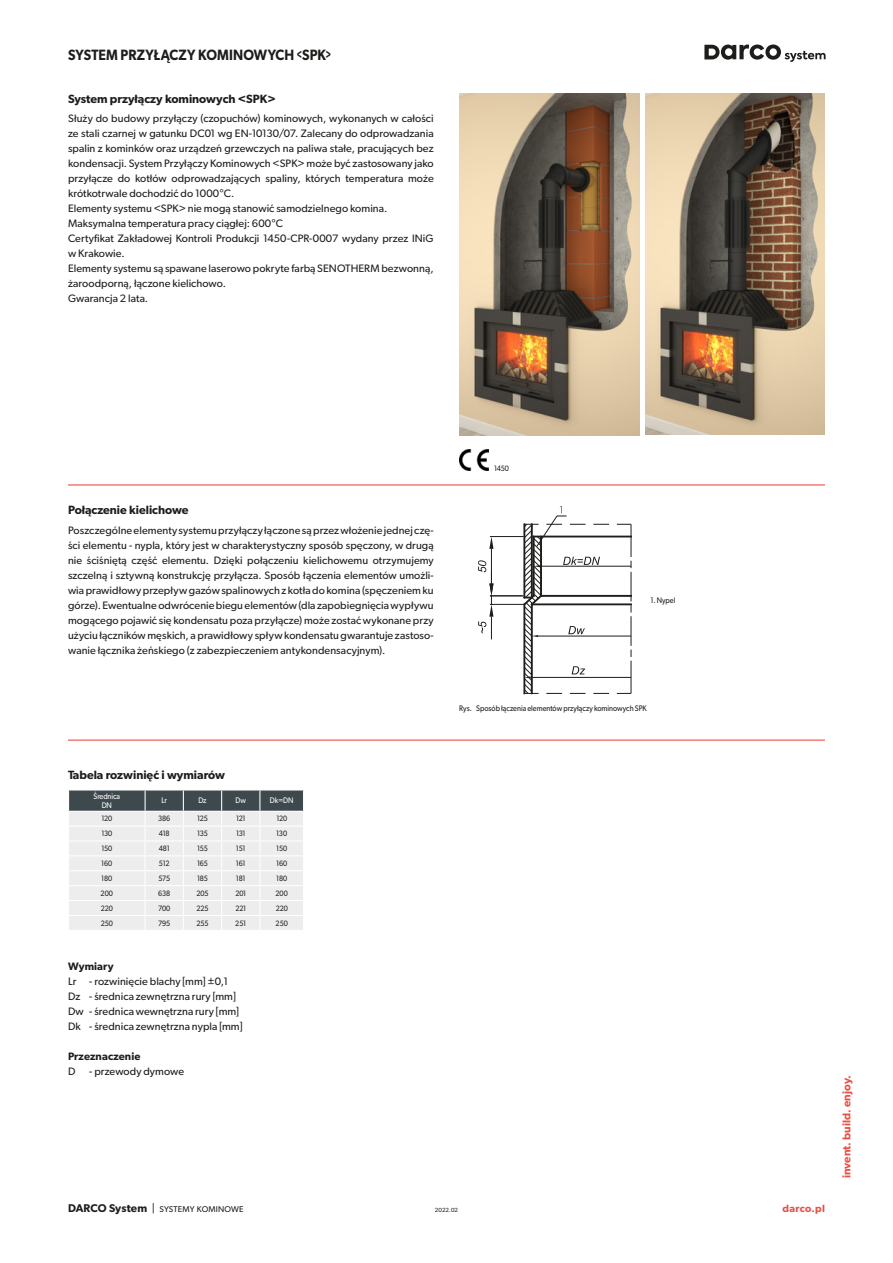
<style>
.page{position:relative;width:893px;height:1263px;background:#fff}
.page>*{position:absolute;margin:0;border:0;box-sizing:border-box;transform-origin:0 0}
.grupa_-_naglowek{font:600 15px "Gibson";letter-spacing:.01em;color:#1d1d1b;scale:.9 1}
.podrozdzial_mniejszy{font:600 12px "Gibson";color:#1d1d1b}
.t1{font:600 11.25px "Gibson";color:#ea5045}
.podstawowy_7_2{font:10.8px/15px "Gibson";letter-spacing:.005em;color:#1d1d1b;text-align:justify}
.podstawowy_7_2-2{font:600 10.8px "Gibson";letter-spacing:.01em;color:#1d1d1b}
.t2{font:600 10.5px "Gibson";letter-spacing:.03em;color:#ea5045}
.t3{font:8.4px "Gibson";letter-spacing:.015em;color:#1d1d1b}
.podpis_pod_tabela_5{font:8.1px "Gibson";color:#1d1d1b;scale:.9 1}
.naglowek_w_tabeli_5{font:8.1px/9px "Gibson";letter-spacing:-.01em;color:#fff;text-align:center;scale:.9 1}
.tekst_w_tabeli_5_2{font:7.8px "Gibson";letter-spacing:-.02em;color:#1d1d1b;scale:.9 1}
.tekst_w_tabeli_LEWA{font:7.8px "Gibson";color:#1d1d1b;scale:.9 1}
.t4{font:6px "Gibson";letter-spacing:.005em;color:#1d1d1b}
.s1{font-size:13.5px}
.s2{font-weight:600;font-size:11.25px}
.s3{font-size:11.25px}
</style>
<div class="page">
<svg style="left:704px;top:45px;width:122px;height:17px"></svg>
<img style="left:645px;top:94px;width:180px;height:341px">
<img style="left:459px;top:94px;width:180px;height:341px">
<img style="left:459px;top:449px;width:30px;height:21px">
<hr style="left:68px;top:484px;width:757px;height:1px;background:#ea5045">
<hr style="left:490px;top:536px;width:34px;height:1px;background:#1d1d1b">
<hr style="left:490px;top:595px;width:34px;height:1px;background:#1d1d1b">
<hr style="left:491px;top:549px;width:1px;height:34px;background:#1d1d1b">
<svg style="left:489px;top:536px;width:4px;height:13px"></svg>
<hr style="left:490px;top:604px;width:34px;height:1px;background:#1d1d1b">
<svg style="left:478px;top:560px;width:15px;height:79px"></svg>
<svg style="left:524px;top:506px;width:108px;height:188px"></svg>
<hr style="left:68px;top:739px;width:757px;height:2px;background:#ea5045">
<svg style="left:68px;top:790px;width:236px;height:140px;background:#d6d7d8"></svg>
<p class="grupa_-_naglowek" style="left:68px;top:45px;width:294px">SYSTEM PRZYŁĄCZY KOMINOWYCH <span class="s1">&lt;</span>SPK<span class="s1">&gt;</span></p>
<p class="podrozdzial_mniejszy" style="left:68px;top:92px;width:209px">System przyłączy kominowych &lt;SPK&gt;</p>
<p class="podstawowy_7_2" style="left:68px;top:111px;width:367px">Służy do budowy przyłączy (czopuchów) kominowych, wykonanych w całości ze stali czarnej w gatunku DC01 wg EN-10130/07. Zalecany do odprowadzania spalin z kominków oraz urządzeń grzewczych na paliwa stałe, pracujących bez kondensacji. System Przyłączy Kominowych &lt;SPK&gt; może być zastosowany jako przyłącze do kotłów odprowadzających spaliny, których temperatura może krótkotrwale dochodzić do 1000°C.</p>
<p class="podstawowy_7_2" style="left:68px;top:201px;width:321px">Elementy systemu &lt;SPK&gt; nie mogą stanowić samodzielnego komina.</p>
<p class="podstawowy_7_2" style="left:68px;top:216px;width:216px">Maksymalna temperatura pracy ciągłej: 600°C</p>
<p class="podstawowy_7_2" style="left:68px;top:231px;width:367px">Certyfikat Zakładowej Kontroli Produkcji 1450-CPR-0007 wydany przez INiG w Krakowie.</p>
<p class="podstawowy_7_2" style="left:68px;top:261px;width:367px">Elementy systemu są spawane laserowo pokryte farbą SENOTHERM bezwonną, żaroodporną, łączone kielichowo.</p>
<p class="podstawowy_7_2" style="left:68px;top:291px;width:82px">Gwarancja 2 lata.</p>
<p class="podrozdzial_mniejszy" style="left:68px;top:503px;width:122px">Połączenie kielichowe</p>
<p class="podstawowy_7_2" style="left:68px;top:522px;width:367px">Poszczególne elementy systemu przyłączy łączone są przez włożenie jednej czę&shy;ści elementu - nypla, który jest w charakterystyczny sposób spęczony, w drugą nie ściśniętą część elementu. Dzięki połączeniu kielichowemu otrzymujemy szczelną i sztywną konstrukcję przyłącza. Sposób łączenia elementów umożli&shy;wia prawidłowy przepływ gazów spalinowych z kotła do komina (spęczeniem ku górze). Ewentualne odwrócenie biegu elementów (dla zapobiegnięcia wypływu mogącego pojawić się kondensatu poza przyłącze) może zostać wykonane przy użyciu łączników męskich, a prawidłowy spływ kondensatu gwarantuje zastoso&shy;wanie łącznika żeńskiego (z zabezpieczeniem antykondensacyjnym).</p>
<p class="podrozdzial_mniejszy" style="left:68px;top:768px;width:158px">Tabela rozwinięć i wymiarów</p>
<p class="naglowek_w_tabeli_5" style="left:94px;top:791px;width:31px">Średnica<br>DN</p>
<p class="naglowek_w_tabeli_5" style="left:161px;top:796px;width:8px">Lr</p>
<p class="naglowek_w_tabeli_5" style="left:198px;top:796px;width:11px">Dz</p>
<p class="naglowek_w_tabeli_5" style="left:236px;top:796px;width:13px">Dw</p>
<p class="naglowek_w_tabeli_5" style="left:270px;top:796px;width:28px">Dk=DN</p>
<p class="tekst_w_tabeli_5_2" style="left:101px;top:814px;width:13px">120</p>
<p class="tekst_w_tabeli_5_2" style="left:158px;top:814px;width:15px">386</p>
<p class="tekst_w_tabeli_5_2" style="left:197px;top:814px;width:14px">125</p>
<p class="tekst_w_tabeli_5_2" style="left:236px;top:814px;width:12px">121</p>
<p class="tekst_w_tabeli_5_2" style="left:276px;top:814px;width:13px">120</p>
<p class="tekst_w_tabeli_5_2" style="left:101px;top:829px;width:14px">130</p>
<p class="tekst_w_tabeli_5_2" style="left:159px;top:829px;width:13px">418</p>
<p class="tekst_w_tabeli_5_2" style="left:197px;top:829px;width:13px">135</p>
<p class="tekst_w_tabeli_5_2" style="left:236px;top:829px;width:12px">131</p>
<p class="tekst_w_tabeli_5_2" style="left:276px;top:829px;width:14px">130</p>
<p class="tekst_w_tabeli_5_2" style="left:101px;top:844px;width:14px">150</p>
<p class="tekst_w_tabeli_5_2" style="left:159px;top:844px;width:14px">481</p>
<p class="tekst_w_tabeli_5_2" style="left:197px;top:844px;width:13px">155</p>
<p class="tekst_w_tabeli_5_2" style="left:236px;top:844px;width:12px">151</p>
<p class="tekst_w_tabeli_5_2" style="left:276px;top:844px;width:14px">150</p>
<p class="tekst_w_tabeli_5_2" style="left:101px;top:859px;width:14px">160</p>
<p class="tekst_w_tabeli_5_2" style="left:159px;top:859px;width:13px">512</p>
<p class="tekst_w_tabeli_5_2" style="left:197px;top:859px;width:14px">165</p>
<p class="tekst_w_tabeli_5_2" style="left:236px;top:859px;width:12px">161</p>
<p class="tekst_w_tabeli_5_2" style="left:276px;top:859px;width:14px">160</p>
<p class="tekst_w_tabeli_5_2" style="left:101px;top:873px;width:14px">180</p>
<p class="tekst_w_tabeli_5_2" style="left:158px;top:873px;width:15px">575</p>
<p class="tekst_w_tabeli_5_2" style="left:197px;top:873px;width:14px">185</p>
<p class="tekst_w_tabeli_5_2" style="left:236px;top:873px;width:12px">181</p>
<p class="tekst_w_tabeli_5_2" style="left:276px;top:873px;width:14px">180</p>
<p class="tekst_w_tabeli_5_2" style="left:101px;top:888px;width:15px">200</p>
<p class="tekst_w_tabeli_5_2" style="left:158px;top:888px;width:15px">638</p>
<p class="tekst_w_tabeli_5_2" style="left:196px;top:888px;width:15px">205</p>
<p class="tekst_w_tabeli_5_2" style="left:235px;top:888px;width:14px">201</p>
<p class="tekst_w_tabeli_5_2" style="left:276px;top:888px;width:15px">200</p>
<p class="tekst_w_tabeli_5_2" style="left:101px;top:903px;width:15px">220</p>
<p class="tekst_w_tabeli_5_2" style="left:158px;top:903px;width:15px">700</p>
<p class="tekst_w_tabeli_5_2" style="left:196px;top:903px;width:15px">225</p>
<p class="tekst_w_tabeli_5_2" style="left:235px;top:903px;width:14px">221</p>
<p class="tekst_w_tabeli_5_2" style="left:276px;top:903px;width:15px">220</p>
<p class="tekst_w_tabeli_5_2" style="left:101px;top:918px;width:15px">250</p>
<p class="tekst_w_tabeli_5_2" style="left:158px;top:918px;width:15px">795</p>
<p class="tekst_w_tabeli_5_2" style="left:196px;top:918px;width:15px">255</p>
<p class="tekst_w_tabeli_5_2" style="left:235px;top:918px;width:14px">251</p>
<p class="tekst_w_tabeli_5_2" style="left:276px;top:918px;width:15px">250</p>
<p class="podstawowy_7_2-2" style="left:68px;top:960px;width:47px">Wymiary</p>
<p class="podstawowy_7_2" style="left:68px;top:973px;width:162px">Lr - rozwinięcie blachy [mm] ±0,1</p>
<p class="podstawowy_7_2" style="left:68px;top:988px;width:169px">Dz - średnica zewnętrzna rury [mm]</p>
<p class="podstawowy_7_2" style="left:68px;top:1003px;width:173px">Dw - średnica wewnętrzna rury [mm]</p>
<p class="podstawowy_7_2" style="left:68px;top:1018px;width:176px">Dk - średnica zewnętrzna nypla [mm]</p>
<p class="podstawowy_7_2-2" style="left:68px;top:1050px;width:74px">Przeznaczenie</p>
<p class="podstawowy_7_2" style="left:68px;top:1063px;width:9px">D</p>
<p class="podstawowy_7_2" style="left:89px;top:1063px;width:96px">- przewody dymowe</p>
<p class="tekst_w_tabeli_LEWA" style="left:494px;top:463px;width:18px">1450</p>
<p class="podpis_pod_tabela_5" style="left:651px;top:596px;width:29px">1. Nypel</p>
<p class="podpis_pod_tabela_5" style="left:459px;top:703px;width:210px">Rys. Sposób łączenia elementów przyłączy kominowych SPK</p>
<p class="t3" style="left:68px;top:1204px;width:177px"><span class="s2">DARCO System</span> <span class="s3">|</span> SYSTEMY KOMINOWE</p>
<p class="t4" style="left:435px;top:1206px;width:25px">2022.02</p>
<p class="t2" style="left:783px;top:1202px;width:44px">darco.pl</p>
<p class="t1" style="left:840px;top:1178px;width:104px;rotate:-90deg">invent. build. enjoy.</p>
</div>
